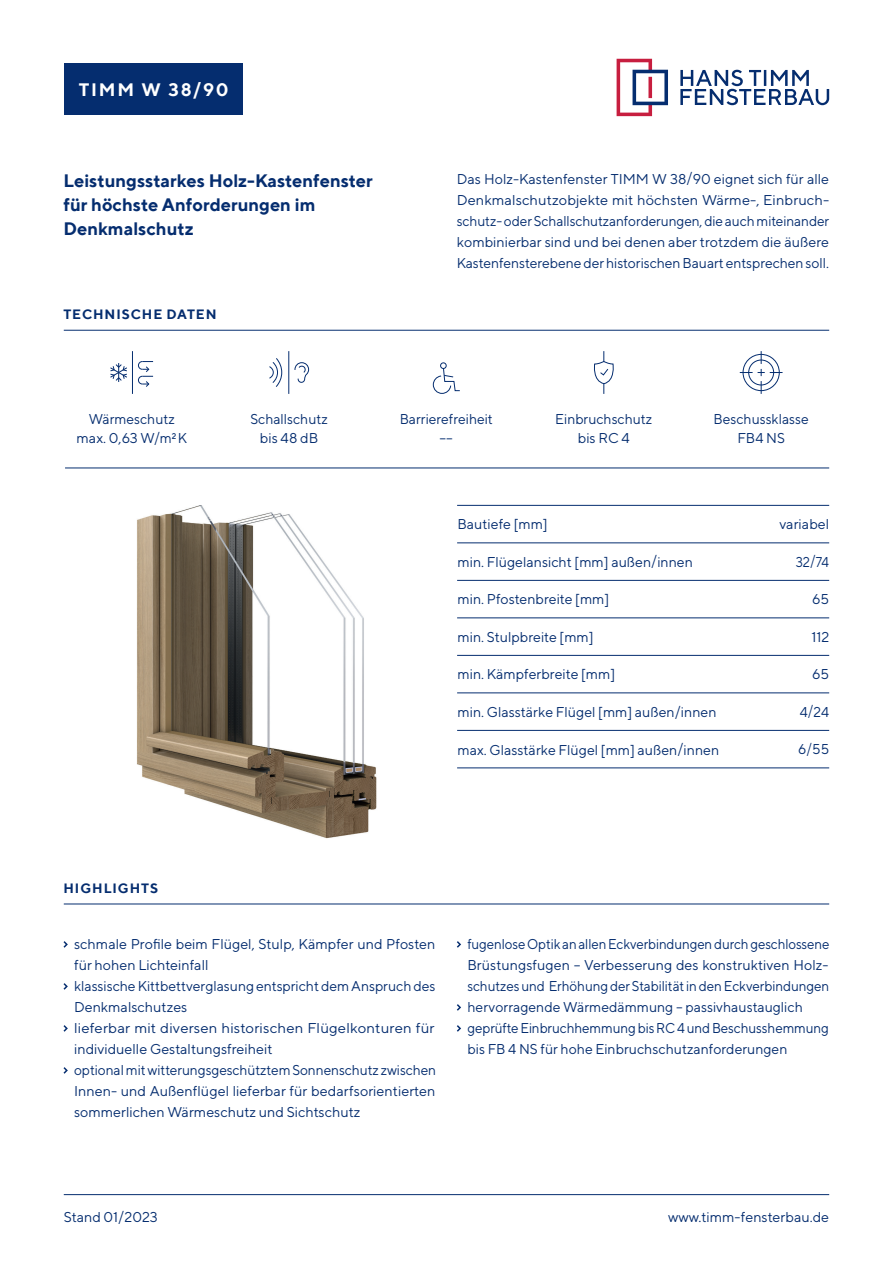
<style>
.page{position:relative;width:893px;height:1263px;background:#fff}
.page>*{position:absolute;margin:0;border:0;box-sizing:border-box;transform-origin:0 0}
.t1{font:700 18px/24px "TT Norms";color:#052d6f}
.t2{font:700 18px "TT Norms";letter-spacing:.11em;color:#fff}
.t3{font:14.25px/21px "TT Norms";color:#052d6f;text-align:center}
.t4{font:14.25px/21px "TT Norms";color:#052d6f;scale:.93 1}
.t5{font:14.25px "TT Norms";color:#052d6f;scale:.91 1}
.t6{font:700 13.5px "TT Norms";letter-spacing:.07em;color:#052d6f}
.t7{font:500 8.25px "TT Norms";color:#052d6f}
.s1{font-weight:400;font-size:14.25px}
</style>
<div class="page">
<div style="left:64px;top:64px;width:178px;height:51px;background:#052d6f"></div>
<svg style="left:617px;top:59px;width:51px;height:57px"></svg>
<svg style="left:680px;top:70px;width:149px;height:35px"></svg>
<hr style="left:64px;top:1194px;width:765px;height:1px;background:#052d6f">
<hr style="left:64px;top:330px;width:765px;height:1px;background:#052d6f">
<hr style="left:64px;top:904px;width:765px;height:1px;background:#052d6f">
<svg style="left:63px;top:941px;width:5px;height:7px"></svg>
<svg style="left:63px;top:983px;width:5px;height:7px"></svg>
<svg style="left:63px;top:1025px;width:5px;height:7px"></svg>
<svg style="left:63px;top:1067px;width:5px;height:7px"></svg>
<svg style="left:457px;top:941px;width:4px;height:7px"></svg>
<svg style="left:457px;top:1004px;width:4px;height:7px"></svg>
<svg style="left:457px;top:1025px;width:4px;height:7px"></svg>
<img style="left:137px;top:505px;width:240px;height:334px">
<hr style="left:65px;top:468px;width:764px;height:1px;background:#052d6f">
<hr style="left:457px;top:505px;width:372px;height:1px;background:#052d6f">
<hr style="left:457px;top:543px;width:372px;height:1px;background:#052d6f">
<hr style="left:457px;top:580px;width:372px;height:1px;background:#052d6f">
<hr style="left:457px;top:618px;width:372px;height:1px;background:#052d6f">
<hr style="left:457px;top:655px;width:372px;height:1px;background:#052d6f">
<hr style="left:457px;top:693px;width:372px;height:1px;background:#052d6f">
<hr style="left:457px;top:730px;width:372px;height:1px;background:#052d6f">
<hr style="left:457px;top:768px;width:372px;height:1px;background:#052d6f">
<svg style="left:269px;top:358px;width:13px;height:29px"></svg>
<hr style="left:288px;top:352px;width:1px;height:41px;background:#052d6f">
<svg style="left:294px;top:362px;width:15px;height:21px"></svg>
<hr style="left:132px;top:352px;width:1px;height:41px;background:#052d6f">
<svg style="left:110px;top:363px;width:17px;height:19px"></svg>
<svg style="left:138px;top:361px;width:15px;height:26px"></svg>
<hr style="left:603px;top:352px;width:1px;height:41px;background:#052d6f">
<svg style="left:594px;top:361px;width:20px;height:23px"></svg>
<div style="left:743px;top:354px;width:37px;height:37px;border:1px solid #052d6f;border-radius:50%"></div>
<div style="left:748px;top:360px;width:26px;height:25px;border:1px solid #052d6f;border-radius:50%"></div>
<svg style="left:770px;top:372px;width:12px;height:1px"></svg>
<svg style="left:758px;top:369px;width:6px;height:7px"></svg>
<svg style="left:740px;top:372px;width:12px;height:1px"></svg>
<div style="left:440px;top:362px;width:7px;height:7px;border:1px solid #052d6f;border-radius:50%"></div>
<svg style="left:433px;top:368px;width:27px;height:26px"></svg>
<p class="t2" style="left:79px;top:78px;width:151px">TIMM W 38/90</p>
<p class="t1" style="left:63px;top:169px;width:311px">Leistungsstarkes Holz-Kastenfenster für höchste Anforderungen im<br>Denkmalschutz</p>
<p class="t3" style="left:457px;top:168px;width:374px;text-align:justify">Das Holz-Kastenfenster TIMM W 38/90 eignet sich für alle Denkmalschutzobjekte mit höchsten Wärme-, Einbruch&shy;schutz- oder Schallschutzanforderungen, die auch miteinander kombinierbar sind und bei denen aber trotzdem die äußere Kastenfensterebene der historischen Bauart entsprechen soll.</p>
<p class="t6" style="left:63px;top:306px;width:155px">TECHNISCHE DATEN</p>
<p class="t3" style="left:250px;top:409px;width:79px;line-height:19.4px">Schallschutz bis 48 dB</p>
<p class="t3" style="left:555px;top:409px;width:99px;line-height:19.4px">Einbruchschutz bis RC 4</p>
<p class="t3" style="left:714px;top:409px;width:97px;line-height:19.4px">Beschussklasse<br>FB4 NS</p>
<p class="t3" style="left:400px;top:408px;width:95px">Barrierefreiheit</p>
<p class="t3" style="left:89px;top:408px;width:88px">Wärmeschutz</p>
<p class="t3" style="left:77px;top:428px;width:97px">max. 0,63 W/m</p>
<p class="t3" style="left:440px;top:428px;width:15px">––</p>
<p class="t7" style="left:172px;top:431px;width:17px">2 <span class="s1">K</span></p>
<p class="t6" style="left:63px;top:880px;width:96px">HIGHLIGHTS</p>
<p class="t3" style="left:457px;top:514px;width:92px">Bautiefe [mm]</p>
<p class="t3" style="left:457px;top:551px;width:237px">min. Flügelansicht [mm] außen/innen</p>
<p class="t3" style="left:457px;top:589px;width:153px">min. Pfostenbreite [mm]</p>
<p class="t3" style="left:457px;top:626px;width:138px">min. Stulpbreite [mm]</p>
<p class="t3" style="left:457px;top:664px;width:159px">min. Kämpferbreite [mm]</p>
<p class="t3" style="left:457px;top:701px;width:261px">min. Glasstärke Flügel [mm] außen/innen</p>
<p class="t3" style="left:457px;top:739px;width:263px">max. Glasstärke Flügel [mm] außen/innen</p>
<p class="t3" style="left:779px;top:514px;width:51px">variabel</p>
<p class="t5" style="left:796px;top:553px;width:38px">32/74</p>
<p class="t3" style="left:812px;top:589px;width:19px">65</p>
<p class="t3" style="left:811px;top:626px;width:19px">112</p>
<p class="t3" style="left:812px;top:664px;width:19px">65</p>
<p class="t3" style="left:800px;top:701px;width:31px">4/24</p>
<p class="t3" style="left:798px;top:739px;width:32px">6/55</p>
<p class="t3" style="left:74px;top:933px;width:364px;text-align:left">schmale Profile beim Flügel, Stulp, Kämpfer und Pfosten für hohen Lichteinfall<br>klassische Kittbettverglasung entspricht dem Anspruch des Denkmalschutzes<br>lieferbar mit diversen historischen Flügelkonturen für individuelle Gestaltungsfreiheit<br>optional mit witterungsgeschütztem Sonnenschutz zwischen Innen- und Außenflügel lieferbar für bedarfsorientierten sommerlichen Wärmeschutz und Sichtschutz</p>
<p class="t4" style="left:467px;top:933px;width:391px">fugenlose Optik an allen Eckverbindungen durch geschlossene Brüstungsfugen – Verbesserung des konstruktiven Holz&shy;schutzes und Erhöhung der Stabilität in den Eckverbindungen hervorragende Wärmedämmung – passivhaustauglich geprüfte Einbruchhemmung bis RC 4 und Beschusshemmung bis FB 4 NS für hohe Einbruchschutzanforderungen</p>
<p class="t3" style="left:64px;top:1206px;width:96px">Stand 01/2023</p>
<p class="t3" style="left:668px;top:1206px;width:163px">www.timm-fensterbau.de</p>
</div>
